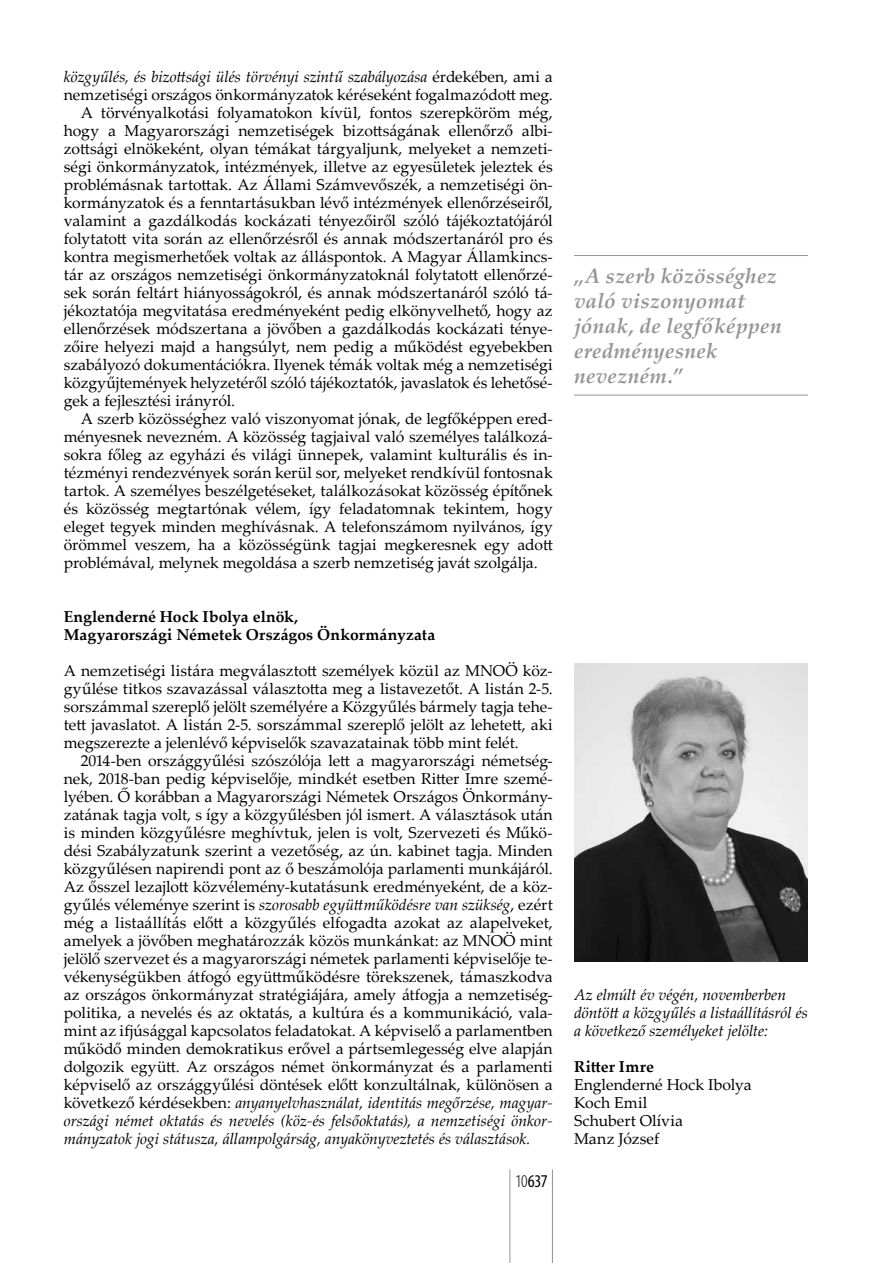
<style>
.page{position:relative;width:893px;height:1263px;background:#fff}
.page>*{position:absolute;margin:0;border:0;box-sizing:border-box;transform-origin:0 0}
.t1{font:italic 700 21px/25.2px "Palatino Linotype";letter-spacing:.01em;color:#959595}
.t2{font:condensed 18px "Myriad Pro";color:#000}
.t3{font:15.75px/18px "Palatino Linotype";color:#000;text-align:justify}
.t4{font:italic 15.75px/18px "Palatino Linotype";letter-spacing:-.005em;color:#000}
.t5{font:700 15.75px/18px "Palatino Linotype";letter-spacing:.005em;color:#000}
.s1{font-style:normal}
.s2{font-style:italic}
.s3{font-weight:300}
</style>
<div class="page">
<hr style="left:552px;top:1169px;width:1px;height:94px;background:#959595">
<hr style="left:509px;top:1169px;width:1px;height:94px;background:#959595">
<hr style="left:574px;top:255px;width:234px;height:1px;background:#959595">
<hr style="left:574px;top:395px;width:234px;height:1px;background:#959595">
<img style="left:574px;top:663px;width:234px;height:298px">
<p class="t4" style="left:64px;top:67px;width:490px">közgyűlés, és bizottsági ülés törvényi szintű szabályozása <span class="s1">érdekében, ami a</span></p>
<p class="t3" style="left:64px;top:85px;width:490px">nemzetiségi országos önkormányzatok kéréseként fogalmazódott meg.</p>
<p class="t3" style="left:81px;top:103px;width:473px">A törvényalkotási folyamatokon kívül, fontos szerepköröm még,</p>
<p class="t3" style="left:64px;top:121px;width:490px">hogy a Magyarországi nemzetiségek bizottságának ellenőrző albi-</p>
<p class="t3" style="left:64px;top:139px;width:490px">zottsági elnökeként, olyan témákat tárgyaljunk, melyeket a nemzeti-</p>
<p class="t3" style="left:64px;top:157px;width:490px">ségi önkormányzatok, intézmények, illetve az egyesületek jeleztek és</p>
<p class="t3" style="left:64px;top:175px;width:490px">problémásnak tartottak. Az Állami Számvevőszék, a nemzetiségi ön-</p>
<p class="t3" style="left:64px;top:193px;width:490px">kormányzatok és a fenntartásukban lévő intézmények ellenőrzéseiről,</p>
<p class="t3" style="left:64px;top:211px;width:490px">valamint a gazdálkodás kockázati tényezőiről szóló tájékoztatójáról</p>
<p class="t3" style="left:64px;top:229px;width:490px">folytatott vita során az ellenőrzésről és annak módszertanáról pro és</p>
<p class="t3" style="left:64px;top:247px;width:490px">kontra megismerhetőek voltak az álláspontok. A Magyar Államkincs-</p>
<p class="t3" style="left:64px;top:265px;width:490px">tár az országos nemzetiségi önkormányzatoknál folytatott ellenőrzé-</p>
<p class="t3" style="left:64px;top:283px;width:490px">sek során feltárt hiányosságokról, és annak módszertanáról szóló tá-</p>
<p class="t3" style="left:64px;top:301px;width:490px">jékoztatója megvitatása eredményeként pedig elkönyvelhető, hogy az</p>
<p class="t3" style="left:64px;top:319px;width:490px">ellenőrzések módszertana a jövőben a gazdálkodás kockázati ténye-</p>
<p class="t3" style="left:64px;top:337px;width:490px">zőire helyezi majd a hangsúlyt, nem pedig a működést egyebekben</p>
<p class="t3" style="left:64px;top:355px;width:490px">szabályozó dokumentációkra. Ilyenek témák voltak még a nemzetiségi</p>
<p class="t3" style="left:64px;top:373px;width:490px">közgyűjtemények helyzetéről szóló tájékoztatók, javaslatok és lehetősé-</p>
<p class="t3" style="left:64px;top:391px;width:173px">gek a fejlesztési irányról.</p>
<p class="t3" style="left:81px;top:409px;width:473px">A szerb közösséghez való viszonyomat jónak, de legfőképpen ered-</p>
<p class="t3" style="left:64px;top:427px;width:490px">ményesnek nevezném. A közösség tagjaival való személyes találkozá-</p>
<p class="t3" style="left:64px;top:445px;width:490px">sokra főleg az egyházi és világi ünnepek, valamint kulturális és in-</p>
<p class="t3" style="left:64px;top:463px;width:490px">tézményi rendezvények során kerül sor, melyeket rendkívül fontosnak</p>
<p class="t3" style="left:64px;top:481px;width:490px">tartok. A személyes beszélgetéseket, találkozásokat közösség építőnek</p>
<p class="t3" style="left:64px;top:499px;width:490px">és közösség megtartónak vélem, így feladatomnak tekintem, hogy</p>
<p class="t3" style="left:64px;top:517px;width:490px">eleget tegyek minden meghívásnak. A telefonszámom nyilvános, így</p>
<p class="t3" style="left:64px;top:535px;width:490px">örömmel veszem, ha a közösségünk tagjai megkeresnek egy adott</p>
<p class="t3" style="left:64px;top:553px;width:475px">problémával, melynek megoldása a szerb nemzetiség javát szolgálja.</p>
<p class="t5" style="left:64px;top:607px;width:373px">Englenderné Hock Ibolya elnök,<br>Magyarországi Németek Országos Önkormányzata</p>
<p class="t3" style="left:64px;top:661px;width:490px">A nemzetiségi listára megválasztott személyek közül az MNOÖ köz&shy;gyűlése titkos szavazással választotta meg a listavezetőt. A listán 2-5. sorszámmal szereplő jelölt személyére a Közgyűlés bármely tagja tehe&shy;tett javaslatot. A listán 2-5. sorszámmal szereplő jelölt az lehetett, aki megszerezte a jelenlévő képviselők szavazatainak több mint felét.</p>
<p class="t3" style="left:64px;top:751px;width:490px;text-indent:17px">2014-ben országgyűlési szószólója lett a magyarországi németség&shy;nek, 2018-ban pedig képviselője, mindkét esetben Ritter Imre szemé&shy;lyében. Ő korábban a Magyarországi Németek Országos Önkormány&shy;zatának tagja volt, s így a közgyűlésben jól ismert. A választások után is minden közgyűlésre meghívtuk, jelen is volt, Szervezeti és Műkö&shy;dési Szabályzatunk szerint a vezetőség, az ún. kabinet tagja. Minden közgyűlésen napirendi pont az ő beszámolója parlamenti munkájáról.<br>Az ősszel lezajlott közvélemény-kutatásunk eredményeként, de a köz&shy;gyűlés véleménye szerint is <span class="s2">szorosabb együttműködésre van szükség</span>, ezért még a listaállítás előtt a közgyűlés elfogadta azokat az alapelveket, amelyek a jövőben meghatározzák közös munkánkat: az MNOÖ mint jelölő szervezet és a magyarországi németek parlamenti képviselője te&shy;vékenységükben átfogó együttműködésre törekszenek, támaszkodva az országos önkormányzat stratégiájára, amely átfogja a nemzetiség&shy;politika, a nevelés és az oktatás, a kultúra és a kommunikáció, vala&shy;mint az ifjúsággal kapcsolatos feladatokat. A képviselő a parlamentben működő minden demokratikus erővel a pártsemlegesség elve alapján dolgozik együtt. Az országos német önkormányzat és a parlamenti képviselő az országgyűlési döntések előtt konzultálnak, különösen a következő kérdésekben: <span class="s2">anyanyelvhasználat, identitás megőrzése, magyar&shy;országi német oktatás és nevelés (köz-és felsőoktatás), a nemzetiségi önkor&shy;mányzatok jogi státusza, állampolgárság, anyakönyveztetés és választások.</span></p>
<p class="t2" style="left:515px;top:1170px;width:34px"><span class="s3">10</span>637</p>
<h1 class="t1" style="left:574px;top:262px;width:209px">„A szerb közösséghez való viszonyomat jónak, de legfőképpen eredményesnek nevezném.”</h1>
<p class="t4" style="left:574px;top:985px;width:235px">Az elmúlt év végén, novemberben döntött a közgyűlés a listaállításról és a következő személyeket jelölte:</p>
<p class="t5" style="left:574px;top:1057px;width:81px">Ritter Imre</p>
<p class="t3" style="left:574px;top:1075px;width:179px;text-align:left">Englenderné Hock Ibolya<br>Koch Emil<br>Schubert Olívia<br>Manz József</p>
</div>
